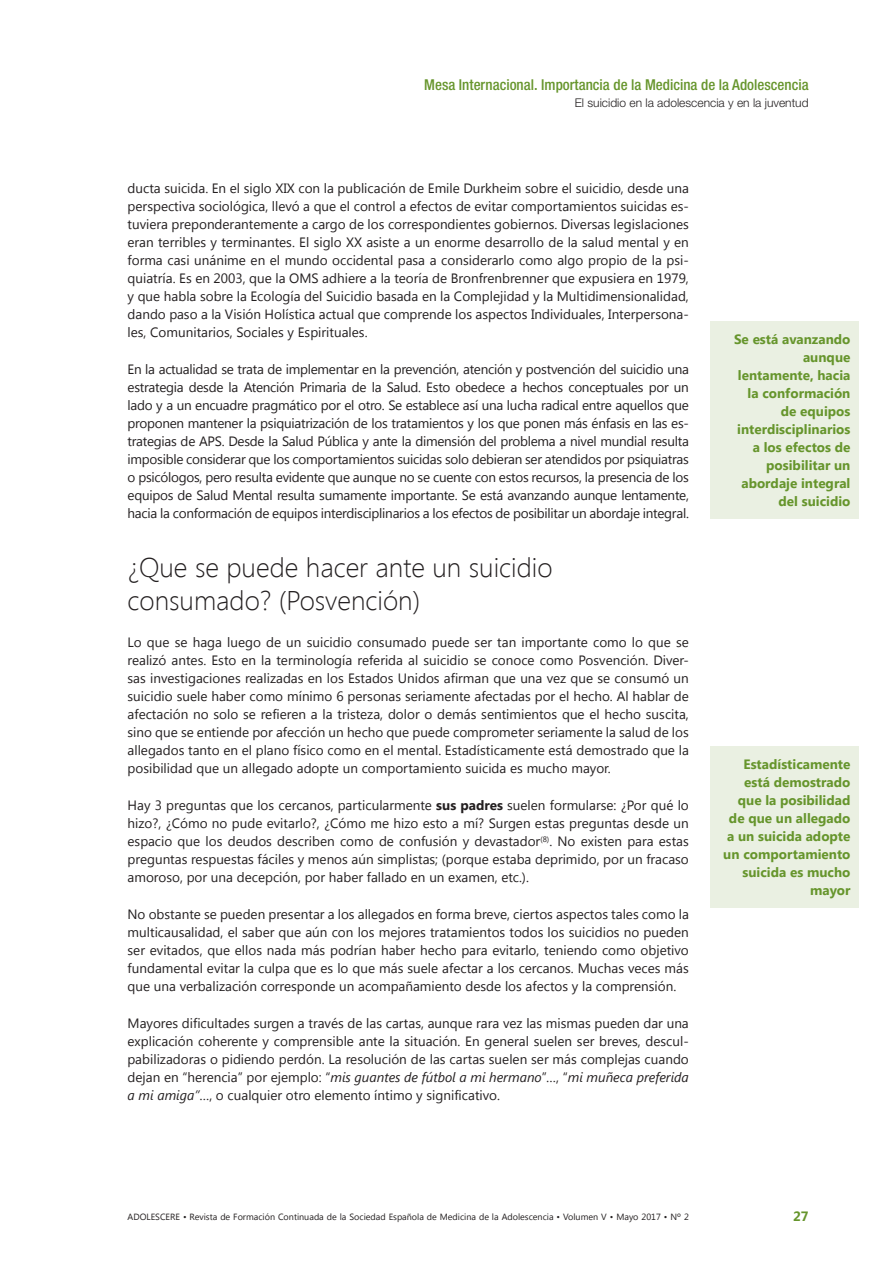
<style>
.page{position:relative;width:893px;height:1263px;background:#fff}
.page>*{position:absolute;margin:0;border:0;box-sizing:border-box;transform-origin:0 0}
.t1{font:300 27px/32.4px "Segoe UI";color:#231f20}
.t2{font:500 condensed 15px "Helvetica Neue LT Std";color:#66952c}
.t3{font:13.5px/18px "Segoe UI";color:#231f20;text-align:justify}
.t4{font:700 13.5px/18px "Segoe UI";color:#66952c;text-align:right}
.t5{font:300 12px "Helvetica Neue LT Std";color:#231f20}
.t6{font:9px "Segoe UI";color:#231f20}
.s1{font-weight:700}
.s2{font-style:italic}
</style>
<div class="page">
<div style="left:710px;top:322px;width:149px;height:197px;background:#eaf0e2"></div>
<div style="left:710px;top:746px;width:149px;height:162px;background:#eaf0e2"></div>
<p class="t2" style="left:424px;top:76px;width:386px">Mesa Internacional. Importancia de la Medicina de la Adolescencia</p>
<p class="t5" style="left:575px;top:95px;width:235px">El suicidio en la adolescencia y en la juventud</p>
<p class="t3" style="left:128px;top:178px;width:563px">ducta suicida. En el siglo XIX con la publicación de Emile Durkheim sobre el suicidio, desde una perspectiva sociológica, llevó a que el control a efectos de evitar comportamientos suicidas es&shy;tuviera preponderantemente a cargo de los correspondientes gobiernos. Diversas legislaciones eran terribles y terminantes. El siglo XX asiste a un enorme desarrollo de la salud mental y en forma casi unánime en el mundo occidental pasa a considerarlo como algo propio de la psi&shy;quiatría. Es en 2003, que la OMS adhiere a la teoría de Bronfrenbrenner que expusiera en 1979, y que habla sobre la Ecología del Suicidio basada en la Complejidad y la Multidimensionalidad, dando paso a la Visión Holística actual que comprende los aspectos Individuales, Interpersona&shy;les, Comunitarios, Sociales y Espirituales.</p>
<p class="t3" style="left:128px;top:359px;width:563px">En la actualidad se trata de implementar en la prevención, atención y postvención del suicidio una estrategia desde la Atención Primaria de la Salud. Esto obedece a hechos conceptuales por un lado y a un encuadre pragmático por el otro. Se establece así una lucha radical entre aquellos que proponen mantener la psiquiatrización de los tratamientos y los que ponen más énfasis en las es&shy;trategias de APS. Desde la Salud Pública y ante la dimensión del problema a nivel mundial resulta imposible considerar que los comportamientos suicidas solo debieran ser atendidos por psiquiatras o psicólogos, pero resulta evidente que aunque no se cuente con estos recursos, la presencia de los equipos de Salud Mental resulta sumamente importante. Se está avanzando aunque lentamente, hacia la conformación de equipos interdisciplinarios a los efectos de posibilitar un abordaje integral.</p>
<h1 class="t1" style="left:128px;top:551px;width:426px">¿Que se puede hacer ante un suicidio consumado? (Posvención)</h1>
<p class="t3" style="left:128px;top:633px;width:563px">Lo que se haga luego de un suicidio consumado puede ser tan importante como lo que se realizó antes. Esto en la terminología referida al suicidio se conoce como Posvención. Diver&shy;sas investigaciones realizadas en los Estados Unidos afirman que una vez que se consumó un suicidio suele haber como mínimo 6 personas seriamente afectadas por el hecho. Al hablar de afectación no solo se refieren a la tristeza, dolor o demás sentimientos que el hecho suscita, sino que se entiende por afección un hecho que puede comprometer seriamente la salud de los allegados tanto en el plano físico como en el mental. Estadísticamente está demostrado que la posibilidad que un allegado adopte un comportamiento suicida es mucho mayor.</p>
<p class="t3" style="left:128px;top:796px;width:563px">Hay 3 preguntas que los cercanos, particularmente <span class="s1">sus padres</span> suelen formularse: ¿Por qué lo hizo?, ¿Cómo no pude evitarlo?, ¿Cómo me hizo esto a mí? Surgen estas preguntas desde un espacio que los deudos describen como de confusión y devastador<sup>(8)</sup>. No existen para estas preguntas respuestas fáciles y menos aún simplistas; (porque estaba deprimido, por un fracaso amoroso, por una decepción, por haber fallado en un examen, etc.).</p>
<p class="t3" style="left:128px;top:905px;width:563px">No obstante se pueden presentar a los allegados en forma breve, ciertos aspectos tales como la multicausalidad, el saber que aún con los mejores tratamientos todos los suicidios no pueden ser evitados, que ellos nada más podrían haber hecho para evitarlo, teniendo como objetivo fundamental evitar la culpa que es lo que más suele afectar a los cercanos. Muchas veces más que una verbalización corresponde un acompañamiento desde los afectos y la comprensión.</p>
<p class="t3" style="left:128px;top:1014px;width:563px">Mayores dificultades surgen a través de las cartas, aunque rara vez las mismas pueden dar una explicación coherente y comprensible ante la situación. En general suelen ser breves, descul&shy;pabilizadoras o pidiendo perdón. La resolución de las cartas suelen ser más complejas cuando dejan en “herencia” por ejemplo: “<span class="s2">mis guantes de fútbol a mi hermano</span>”…, “<span class="s2">mi muñeca preferida a mi amiga”</span>…, o cualquier otro elemento íntimo y significativo.</p>
<p class="t4" style="left:734px;top:330px;width:118px">Se está avanzando aunque lentamente, hacia la conformación de equipos interdisciplinarios a los efectos de posibilitar un abordaje integral del suicidio</p>
<p class="t4" style="left:723px;top:754px;width:129px">Estadísticamente está demostrado que la posibilidad de que un allegado a un suicida adopte un comportamiento suicida es mucho mayor</p>
<p class="t6" style="left:128px;top:1211px;width:563px">ADOLESCERE • Revista de Formación Continuada de la Sociedad Española de Medicina de la Adolescencia • Volumen V • Mayo 2017 • Nº 2</p>
<p class="t4" style="left:793px;top:1206px;width:17px">27</p>
</div>
